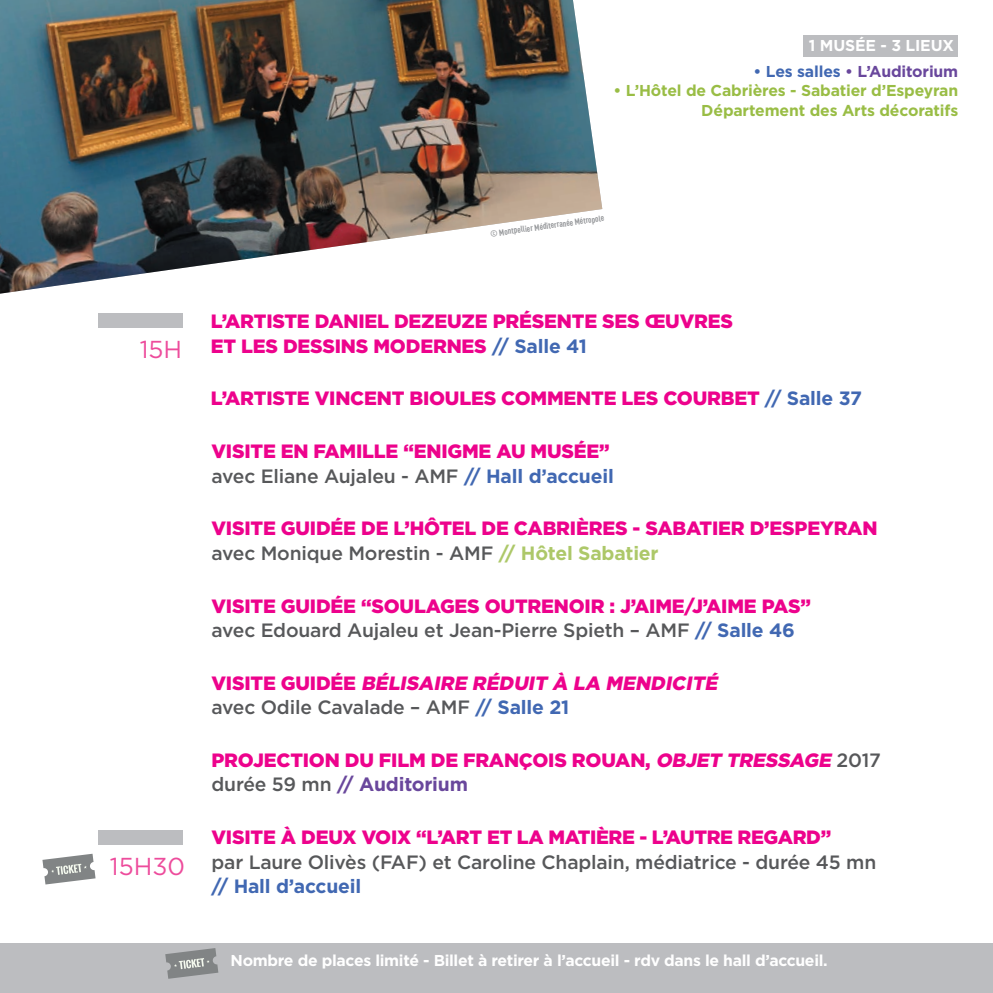
<style>
.page{position:relative;width:993px;height:993px;background:#fff}
.page>*{position:absolute;margin:0;border:0;box-sizing:border-box;transform-origin:0 0}
.t1{font:24.5px "Gotham";color:#ed4c9c}
.t2{font:900 19.25px/24.5px "Gotham";letter-spacing:-.01em;color:#ed028c}
.t3{font:italic 900 19.25px/24.5px "Gotham";color:#ed028c}
.t4{font:500 19.25px "Gotham";letter-spacing:-.01em;color:#57585a}
.t5{font:700 19.25px "Gotham";letter-spacing:-.01em;color:#4168b2}
.t6{font:700 15.75px "Gotham";letter-spacing:-.02em;color:#fff}
.t7{font:700 15.75px/19.2px "Gotham";letter-spacing:-.01em;color:#99bd45;text-align:right}
.t8{font:700 15.75px "Gotham";letter-spacing:-.01em;color:#69479c}
.t9{font:700 condensed 8.75px "DINOT";color:#939598}
.s1{color:#4168b2}
.s2{font-weight:700;color:#4168b2}
.s3{font-weight:500;color:#57585a}
.s4{font-weight:700;color:#adc869}
.s5{font-style:normal}
.s6{font-weight:500;font-style:normal;color:#57585a}
.s7{font-weight:700;font-style:normal;color:#4168b2}
.s8{font-style:italic}
.s9{font-weight:700;color:#69479c}
</style>
<div class="page">
<div style="left:98px;top:313px;width:84px;height:14px;background:#bcbdc0"></div>
<div style="left:98px;top:829px;width:85px;height:15px;background:#bcbdc0"></div>
<svg style="left:42px;top:853px;width:53px;height:31px"></svg>
<div style="left:803px;top:35px;width:154px;height:21px;background:#bcbdc0"></div>
<div style="left:0;top:943px;width:992px;height:49px;background:#bcbdc0"></div>
<svg style="left:165px;top:948px;width:53px;height:30px"></svg>
<img style="left:0;top:0;width:602px;height:293px">
<p class="t6" style="left:808px;top:35px;width:146px">1 MUSÉE - 3 LIEUX</p>
<p class="t8" style="left:753px;top:61px;width:206px"><span class="s1">• Les salles</span> • L’Auditorium</p>
<p class="t7" style="left:613px;top:81px;width:346px">• L’Hôtel de Cabrières - Sabatier d’Espeyran<br>Département des Arts décoratifs</p>
<p class="t9" style="left:489px;top:228px;width:116px;rotate:-8deg">© Montpellier Méditerranée Métropole</p>
<p class="t1" style="left:140px;top:333px;width:44px">15H</p>
<p class="t1" style="left:110px;top:849px;width:76px">15H30</p>
<p class="t2" style="left:211px;top:308px;width:523px">L’ARTISTE DANIEL DEZEUZE PRÉSENTE SES ŒUVRES<br>ET LES DESSINS MODERNES <span class="s2">// Salle 41</span></p>
<p class="t2" style="left:211px;top:386px;width:652px">L’ARTISTE VINCENT BIOULES COMMENTE LES COURBET <span class="s2">// Salle 37</span></p>
<p class="t2" style="left:211px;top:438px;width:403px">VISITE EN FAMILLE “ENIGME AU MUSÉE” <span class="s3">avec Eliane Aujaleu - AMF</span> <span class="s2">// Hall d’accueil</span></p>
<p class="t2" style="left:211px;top:516px;width:667px">VISITE GUIDÉE DE L’HÔTEL DE CABRIÈRES - SABATIER D’ESPEYRAN <span class="s3">avec Monique Morestin - AMF</span> <span class="s4">// Hôtel Sabatier</span></p>
<p class="t2" style="left:211px;top:593px;width:600px">VISITE GUIDÉE “SOULAGES OUTRENOIR : J’AIME/J’AIME PAS” <span class="s3">avec Edouard Aujaleu et Jean-Pierre Spieth – AMF</span> <span class="s2">// Salle 46</span></p>
<p class="t3" style="left:211px;top:670px;width:511px"><span class="s5">V I S I T E G U I D É E</span> BÉLISAIRE RÉDUIT À LA MENDICITÉ <span class="s6">avec Odile Cavalade – AMF</span> <span class="s7">// Salle 21</span></p>
<p class="t2" style="left:211px;top:747px;width:670px">PROJECTION DU FILM DE FRANÇOIS ROUAN, <span class="s8">OBJET TRESSAGE</span> <span class="s3">2017 durée 59 mn</span> <span class="s9">// Auditorium</span></p>
<p class="t2" style="left:211px;top:824px;width:621px">VISITE À DEUX VOIX “L’ART ET LA MATIÈRE - L’AUTRE REGARD”</p>
<p class="t4" style="left:211px;top:848px;width:666px">par Laure Olivès (FAF) et Caroline Chaplain, médiatrice - durée 45 mn</p>
<p class="t5" style="left:211px;top:873px;width:151px">// Hall d’accueil</p>
<p class="t6" style="left:230px;top:949px;width:598px">Nombre de places limité - Billet à retirer à l’accueil - rdv dans le hall d’accueil.</p>
</div>
